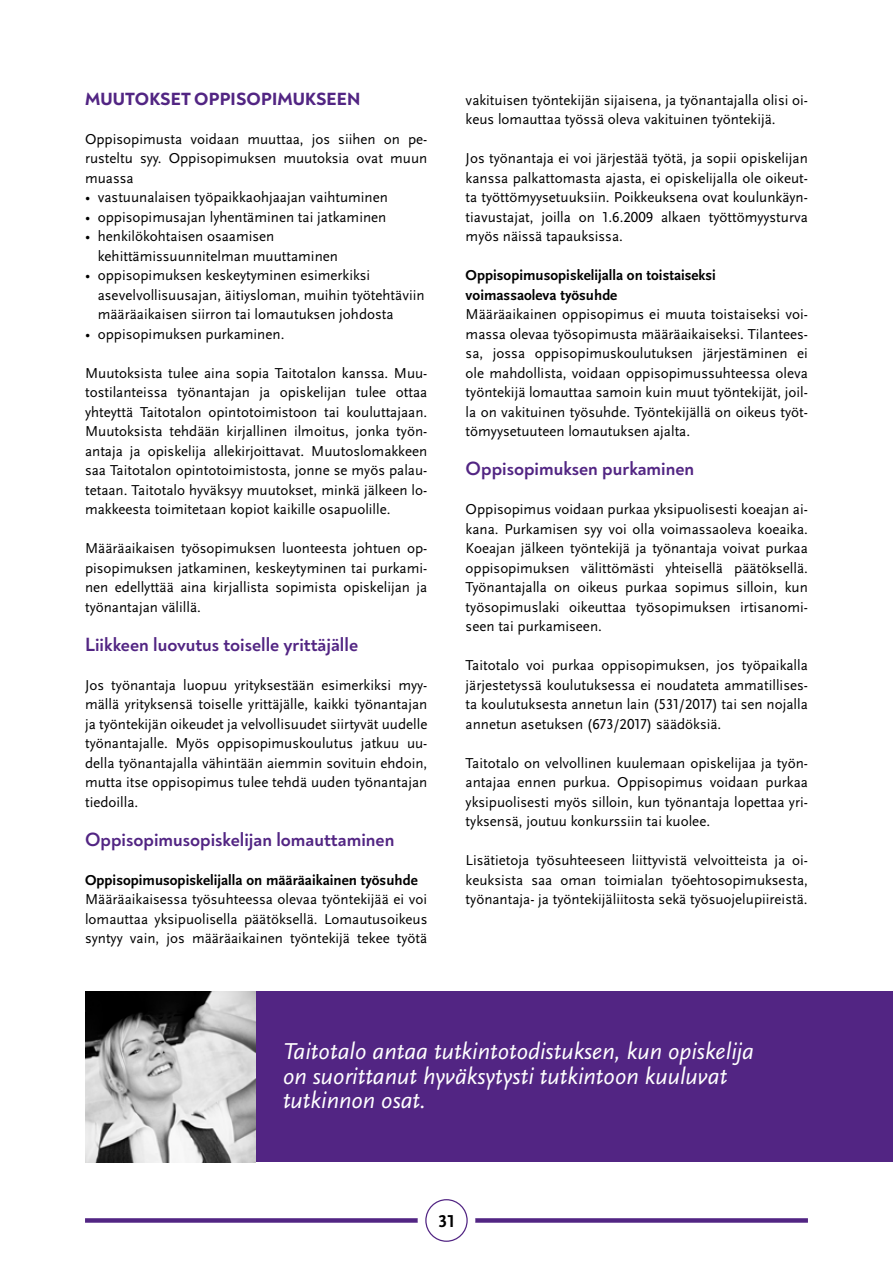
<style>
.page{position:relative;width:893px;height:1263px;background:#fff}
.page>*{position:absolute;margin:0;border:0;box-sizing:border-box;transform-origin:0 0}
.t1{font:italic 24px/24px "Scala Sans Pro";color:#fff}
.t2{font:700 19.5px "Noah Grotesque";color:#522583}
.t3{font:800 18px "Noah Grotesque";letter-spacing:.01em;color:#522583}
.t4{font:700 18px "Scala Sans Pro";color:#000}
.t5{font:15px/19.5px "Scala Sans Pro";color:#000;text-align:justify}
.t6{font:700 15px/19.5px "Scala Sans Pro";color:#000}
</style>
<div class="page">
<div style="left:85px;top:1218px;width:723px;height:5px;background:#522583"></div>
<div style="left:418px;top:1191px;width:57px;height:58px;background:#fff;border-radius:50%"></div>
<svg style="left:425px;top:1199px;width:43px;height:43px"></svg>
<div style="left:85px;top:992px;width:808px;height:170px;background:#522583"></div>
<img style="left:85px;top:992px;width:170px;height:170px">
<p class="t3" style="left:85px;top:87px;width:277px">MUUTOKSET OPPISOPIMUKSEEN</p>
<p class="t5" style="left:85px;top:129px;width:344px">Oppisopimusta voidaan muuttaa, jos siihen on pe&shy;rusteltu syy. Oppisopimuksen muutoksia ovat muun muassa</p>
<p class="t5" style="left:85px;top:187px;width:304px">• vastuunalaisen työpaikkaohjaajan vaihtuminen</p>
<p class="t5" style="left:85px;top:207px;width:303px">• oppisopimusajan lyhentäminen tai jatkaminen</p>
<p class="t5" style="left:98px;top:226px;width:242px;text-indent:-13px">• henkilökohtaisen osaamisen kehittämissuunnitelman muuttaminen</p>
<p class="t5" style="left:98px;top:265px;width:328px;text-align:left;text-indent:-13px">• oppisopimuksen keskeytyminen esimerkiksi asevelvollisuusajan, äitiysloman, muihin työtehtäviin määräaikaisen siirron tai lomautuksen johdosta</p>
<p class="t5" style="left:85px;top:324px;width:201px">• oppisopimuksen purkaminen.</p>
<p class="t5" style="left:85px;top:363px;width:344px">Muutoksista tulee aina sopia Taitotalon kanssa. Muu&shy;tostilanteissa työnantajan ja opiskelijan tulee ottaa yhteyttä Taitotalon opintotoimistoon tai kouluttajaan.<br>Muutoksista tehdään kirjallinen ilmoitus, jonka työn&shy;antaja ja opiskelija allekirjoittavat. Muutoslomakkeen saa Taitotalon opintotoimistosta, jonne se myös palau&shy;tetaan. Taitotalo hyväksyy muutokset, minkä jälkeen lo&shy;makkeesta toimitetaan kopiot kaikille osapuolille.</p>
<p class="t5" style="left:85px;top:538px;width:344px">Määräaikaisen työsopimuksen luonteesta johtuen op&shy;pisopimuksen jatkaminen, keskeytyminen tai purkami&shy;nen edellyttää aina kirjallista sopimista opiskelijan ja työnantajan välillä.</p>
<h2 class="t2" style="left:85px;top:632px;width:275px">Liikkeen luovutus toiselle yrittäjälle</h2>
<p class="t5" style="left:85px;top:675px;width:344px">Jos työnantaja luopuu yrityksestään esimerkiksi myy&shy;mällä yrityksensä toiselle yrittäjälle, kaikki työnantajan ja työntekijän oikeudet ja velvollisuudet siirtyvät uudelle työnantajalle. Myös oppisopimuskoulutus jatkuu uu&shy;della työnantajalla vähintään aiemmin sovituin ehdoin, mutta itse oppisopimus tulee tehdä uuden työnantajan tiedoilla.</p>
<h2 class="t2" style="left:85px;top:827px;width:311px">Oppisopimusopiskelijan lomauttaminen</h2>
<p class="t6" style="left:85px;top:870px;width:334px">Oppisopimusopiskelijalla on määräaikainen työsuhde</p>
<p class="t5" style="left:85px;top:889px;width:344px">Määräaikaisessa työsuhteessa olevaa työntekijää ei voi lomauttaa yksipuolisella päätöksellä. Lomautusoikeus syntyy vain, jos määräaikainen työntekijä tekee työtä</p>
<p class="t5" style="left:466px;top:90px;width:344px">vakituisen työntekijän sijaisena, ja työnantajalla olisi oi&shy;keus lomauttaa työssä oleva vakituinen työntekijä.</p>
<p class="t5" style="left:466px;top:148px;width:344px">Jos työnantaja ei voi järjestää työtä, ja sopii opiskelijan kanssa palkattomasta ajasta, ei opiskelijalla ole oikeut&shy;ta työttömyysetuuksiin. Poikkeuksena ovat koulunkäyn&shy;tiavustajat, joilla on 1.6.2009 alkaen työttömyysturva myös näissä tapauksissa.</p>
<p class="t6" style="left:466px;top:265px;width:252px">Oppisopimusopiskelijalla on toistaiseksi voimassaoleva työsuhde</p>
<p class="t5" style="left:466px;top:304px;width:344px">Määräaikainen oppisopimus ei muuta toistaiseksi voi&shy;massa olevaa työsopimusta määräaikaiseksi. Tilantees&shy;sa, jossa oppisopimuskoulutuksen järjestäminen ei ole mahdollista, voidaan oppisopimussuhteessa oleva työntekijä lomauttaa samoin kuin muut työntekijät, joil&shy;la on vakituinen työsuhde. Työntekijällä on oikeus työt&shy;tömyysetuuteen lomautuksen ajalta.</p>
<h2 class="t2" style="left:466px;top:456px;width:230px">Oppisopimuksen purkaminen</h2>
<p class="t5" style="left:466px;top:499px;width:344px">Oppisopimus voidaan purkaa yksipuolisesti koeajan ai&shy;kana. Purkamisen syy voi olla voimassaoleva koeaika.<br>Koeajan jälkeen työntekijä ja työnantaja voivat purkaa oppisopimuksen välittömästi yhteisellä päätöksellä.<br>Työnantajalla on oikeus purkaa sopimus silloin, kun työsopimuslaki oikeuttaa työsopimuksen irtisanomi&shy;seen tai purkamiseen.</p>
<p class="t5" style="left:466px;top:655px;width:344px">Taitotalo voi purkaa oppisopimuksen, jos työpaikalla järjestetyssä koulutuksessa ei noudateta ammatillises&shy;ta koulutuksesta annetun lain (531/2017) tai sen nojalla annetun asetuksen (673/2017) säädöksiä.</p>
<p class="t5" style="left:466px;top:753px;width:344px">Taitotalo on velvollinen kuulemaan opiskelijaa ja työn&shy;antajaa ennen purkua. Oppisopimus voidaan purkaa yksipuolisesti myös silloin, kun työnantaja lopettaa yri&shy;tyksensä, joutuu konkurssiin tai kuolee.</p>
<p class="t5" style="left:466px;top:850px;width:344px">Lisätietoja työsuhteeseen liittyvistä velvoitteista ja oi&shy;keuksista saa oman toimialan työehtosopimuksesta, työnantaja- ja työntekijäliitosta sekä työsuojelupiireistä.</p>
<h1 class="t1" style="left:283px;top:1039px;width:472px">Taitotalo antaa tutkintotodistuksen, kun opiskelija on suorittanut hyväksytysti tutkintoon kuuluvat tutkinnon osat.</h1>
<p class="t4" style="left:438px;top:1210px;width:18px">31</p>
</div>
